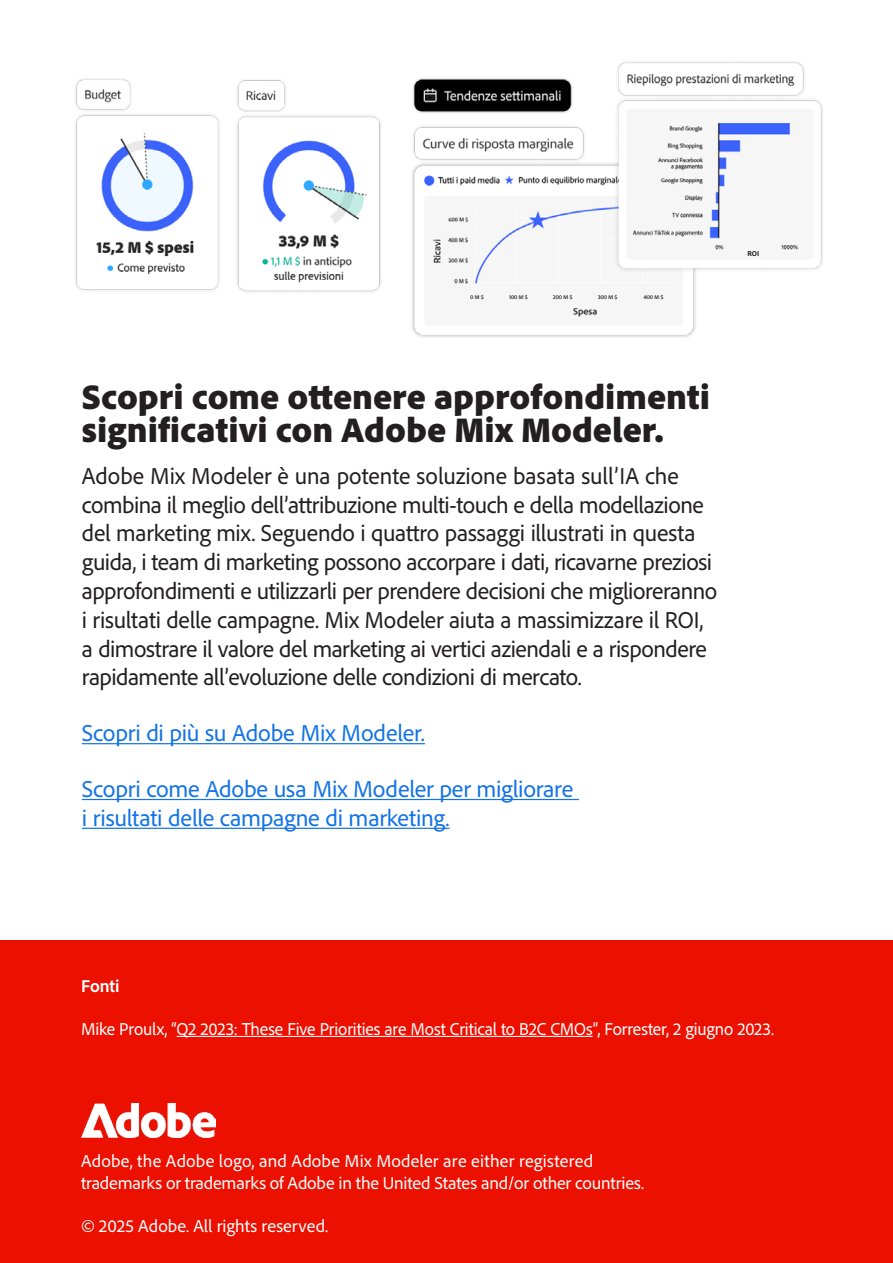
<style>
.page{position:relative;width:893px;height:1263px;background:#fff}
.page>*{position:absolute;margin:0;border:0;box-sizing:border-box;transform-origin:0 0}
.t1{font:900 36px/32.4px "Adobe Clean";color:#231f20}
.t2{font:24px/28.8px "Adobe Clean";letter-spacing:-.015em;color:#231f20}
.t3{font:24px/28.8px "Adobe Clean";letter-spacing:-.01em;color:#1473e6}
.t4{font:18px/21.6px "Adobe Clean";letter-spacing:-.005em;color:#fff}
.t5{font:700 18px "Adobe Clean";letter-spacing:-.005em;color:#fff}
.t6{font:800 7.5px "Adobe Clean";color:#231f20}
</style>
<div class="page">
<div style="left:0;top:940px;width:893px;height:323px;background:#eb1000"></div>
<img style="left:82px;top:1104px;width:133px;height:33px">
<hr style="left:82px;top:743px;width:343px;height:1px;background:#1473e6">
<hr style="left:82px;top:799px;width:497px;height:1px;background:#1473e6">
<hr style="left:82px;top:828px;width:368px;height:1px;background:#1473e6">
<hr style="left:177px;top:1036px;width:416px;height:1px;background:#fff">
<img style="left:75px;top:79px;width:306px;height:213px">
<img style="left:412px;top:62px;width:411px;height:276px">
<p class="t6" style="left:747px;top:248px;width:13px">ROI</p>
<h1 class="t1" style="left:82px;top:379px;width:630px">Scopri come ottenere approfondimenti significativi con Adobe Mix Modeler.</h1>
<p class="t2" style="left:82px;top:461px;width:637px">Adobe Mix Modeler è una potente soluzione basata sull’IA che combina il meglio dell’attribuzione multi-touch e della modellazione del marketing mix. Seguendo i quattro passaggi illustrati in questa guida, i team di marketing possono accorpare i dati, ricavarne preziosi approfondimenti e utilizzarli per prendere decisioni che miglioreranno i risultati delle campagne. Mix Modeler aiuta a massimizzare il ROI, a dimostrare il valore del marketing ai vertici aziendali e a rispondere rapidamente all’evoluzione delle condizioni di mercato.</p>
<p class="t3" style="left:82px;top:718px;width:345px">Scopri di più su Adobe Mix Modeler.</p>
<p class="t3" style="left:82px;top:774px;width:493px">Scopri come Adobe usa Mix Modeler per migliorare i risultati delle campagne di marketing.</p>
<p class="t5" style="left:81px;top:975px;width:40px">Fonti</p>
<p class="t4" style="left:81px;top:1017px;width:695px">Mike Proulx, “Q2 2023: These Five Priorities are Most Critical to B2C CMOs”, Forrester, 2 giugno 2023.</p>
<p class="t4" style="left:81px;top:1150px;width:565px">Adobe, the Adobe logo, and Adobe Mix Modeler are either registered trademarks or trademarks of Adobe in the United States and/or other countries.</p>
<p class="t4" style="left:81px;top:1215px;width:249px">© 2025 Adobe. All rights reserved.</p>
</div>
